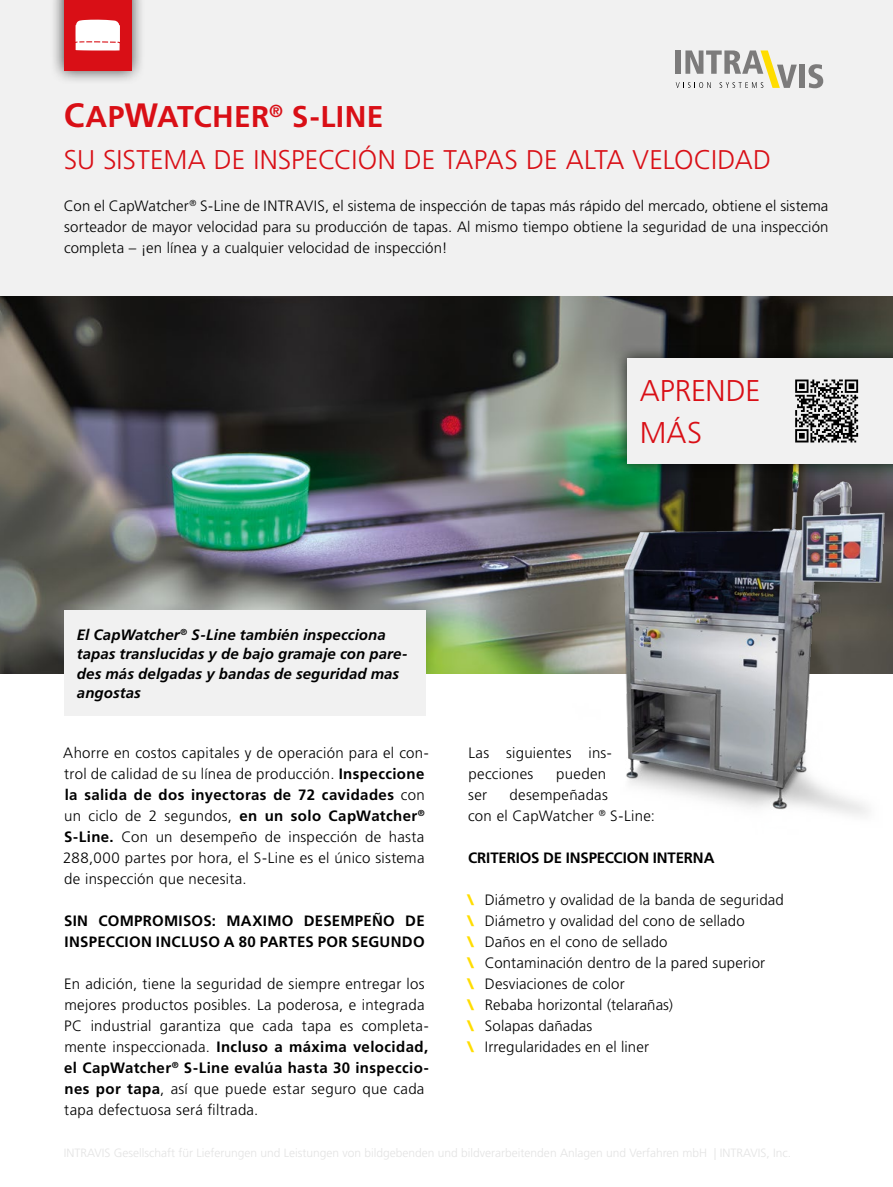
<style>
.page{position:relative;width:893px;height:1187px;background:#fff}
.page>*{position:absolute;margin:0;border:0;box-sizing:border-box;transform-origin:0 0}
.t1{font:700 30px "Frutiger LT Std";letter-spacing:.01em;color:#d90f16}
.t2{font:300 30px/42px "Frutiger LT Std";letter-spacing:-.005em;color:#d90f16}
.t3{font:300 27px "Frutiger LT Std";letter-spacing:.005em;color:#d90f16}
.t4{font:300 15px/21px "Frutiger LT Std";letter-spacing:.015em;color:#000}
.t5{font:italic 700 15px/19.5px "Frutiger LT Std";letter-spacing:.005em;color:#000}
.t6{font:700 15px/21px "Frutiger LT Std";letter-spacing:.015em;color:#000}
.t7{font:700 15px "Frutiger LT Std";letter-spacing:-.01em;color:#000}
.s1{font-size:33.75px}
.s2{font-weight:700}
.s3{font-weight:900;color:#fd0}
</style>
<div class="page">
<img style="left:0;top:295px;width:893px;height:378px">
<div style="left:0;top:0;width:893px;height:295px;background:#f1f1f1"></div>
<svg style="left:676px;top:50px;width:121px;height:38px"></svg>
<div style="left:799px;top:65px;width:6px;height:23px;background:#7c7b7b"></div>
<svg style="left:808px;top:64px;width:15px;height:24px"></svg>
<img style="left:561px;top:432px;width:331px;height:383px">
<div style="left:50px;top:0;width:96px;height:84px;background:#000;opacity:.75"></div>
<div style="left:64px;top:0;width:67px;height:70px;background:#d90f16"></div>
<svg style="left:75px;top:20px;width:45px;height:31px"></svg>
<div style="left:64px;top:610px;width:361px;height:105px;background:#f1f1f1"></div>
<div style="left:613px;top:344px;width:280px;height:133px;background:#000;opacity:.75"></div>
<div style="left:627px;top:358px;width:266px;height:105px;background:#f1f1f1"></div>
<svg style="left:795px;top:379px;width:63px;height:63px"></svg>
<h1 class="t1" style="left:64px;top:99px;width:321px"><span class="s1">C</span>AP<span class="s1">W</span>ATCHER<sup>®</sup> S-LINE</h1>
<h2 class="t3" style="left:64px;top:145px;width:709px">SU SISTEMA DE INSPECCIÓN DE TAPAS DE ALTA VELOCIDAD</h2>
<p class="t4" style="left:64px;top:196px;width:766px;text-align:justify">Con el CapWatcher<sup>®</sup> S-Line de INTRAVIS, el sistema de inspección de tapas más rápido del mercado, obtiene el sistema sorteador de mayor velocidad para su producción de tapas. Al mismo tiempo obtiene la seguridad de una inspección completa – ¡en línea y a cualquier velocidad de inspección!</p>
<h1 class="t2" style="left:640px;top:369px;width:122px">APRENDE<br>MÁS</h1>
<p class="t5" style="left:77px;top:624px;width:333px">El CapWatcher<sup>®</sup> S-Line también inspecciona tapas translucidas y de bajo gramaje con pare&shy;des más delgadas y bandas de seguridad mas angostas</p>
<p class="t4" style="left:63px;top:742px;width:367px">Ahorre en costos capitales y de operación para el con&shy;trol de calidad de su línea de producción. <span class="s2">Inspeccione la salida de dos inyectoras de 72 cavidades</span> con un ciclo de 2 segundos, <span class="s2">en un solo CapWatcher</span><sup>® </sup><span class="s2">S-Line.</span> Con un desempeño de inspección de hasta 288,000 partes por hora, el S-Line es el único sistema de inspección que necesita.</p>
<p class="t6" style="left:64px;top:910px;width:362px">SIN COMPROMISOS: MAXIMO DESEMPEÑO DE<br>INSPECCION INCLUSO A 80 PARTES POR SEGUNDO</p>
<p class="t4" style="left:64px;top:973px;width:366px">En adición, tiene la seguridad de siempre entregar los mejores productos posibles. La poderosa, e integrada PC industrial garantiza que cada tapa es completa&shy;mente inspeccionada. <span class="s2">Incluso a máxima velocidad, el CapWatcher</span><sup>®</sup> <span class="s2">S-Line evalúa hasta 30 inspeccio&shy;nes por tapa</span>, así que puede estar seguro que cada tapa defectuosa será filtrada.</p>
<p class="t4" style="left:468px;top:742px;width:145px">Las siguientes ins&shy;pecciones</p>
<p class="t4" style="left:556px;top:763px;width:51px">pueden</p>
<p class="t4" style="left:468px;top:784px;width:188px;text-align:center">desempeñadas<br>con el CapWatcher <sup>®</sup> S-Line:</p>
<p class="t7" style="left:468px;top:848px;width:248px">CRITERIOS DE INSPECCION INTERNA</p>
<p class="t4" style="left:468px;top:889px;width:318px"><span class="s3">\</span> Diámetro y ovalidad de la banda de seguridad <span class="s3">\</span> Diámetro y ovalidad del cono de sellado<br><span class="s3">\</span> Daños en el cono de sellado<br><span class="s3">\</span> Contaminación dentro de la pared superior<br><span class="s3">\</span> Desviaciones de color<br><span class="s3">\</span> Rebaba horizontal (telarañas)<br><span class="s3">\</span> Solapas dañadas<br><span class="s3">\</span> Irregularidades en el liner</p>
<p class="t4" style="left:468px;top:784px;width:20px">ser</p>
</div>
